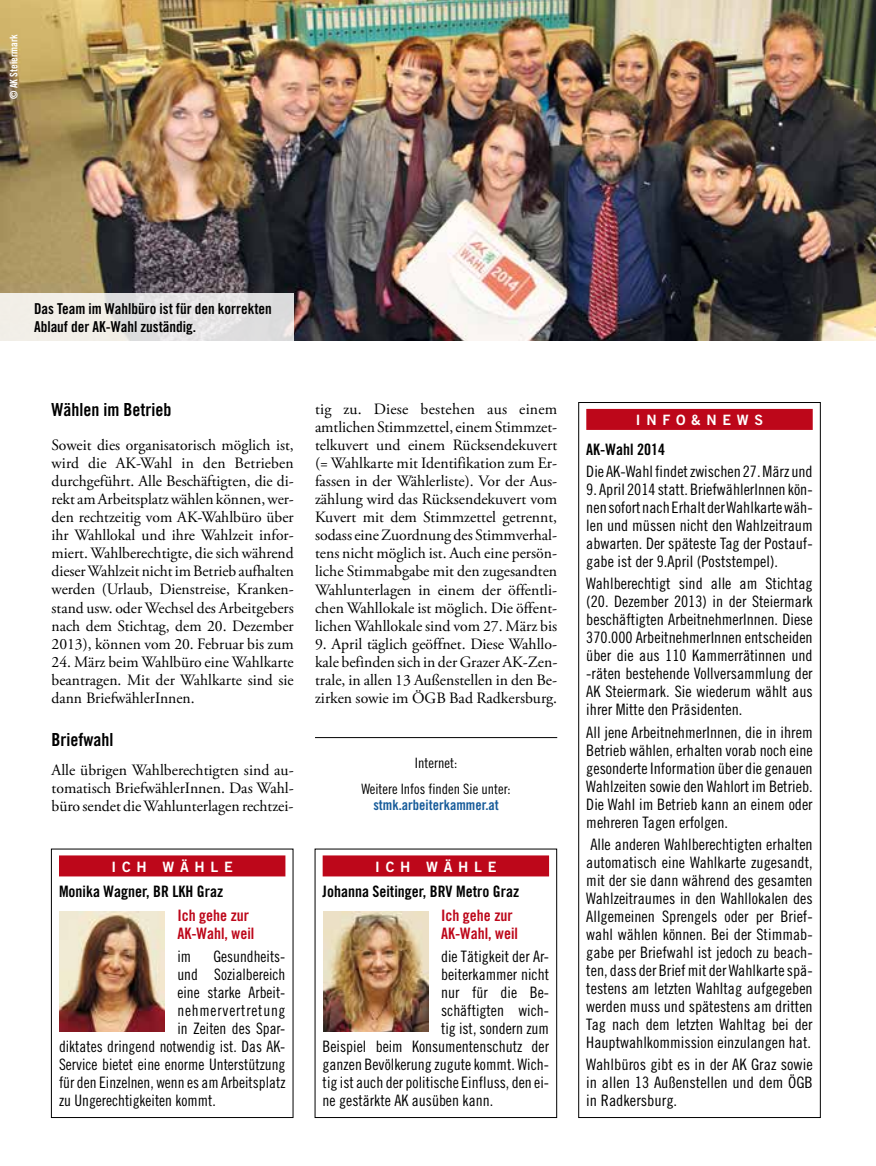
<style>
.page{position:relative;width:876px;height:1166px;background:#fff}
.page>*{position:absolute;margin:0;border:0;box-sizing:border-box;transform-origin:0 0}
.t1{font:18px "Trade Gothic Bold Cond Twenty";color:#000}
.t2{font:15.75px/18px "Trade Gothic Cond Eighteen";color:#000;text-align:justify}
.t3{font:15.75px/18px "Adobe Garamond Pro";color:#000;text-align:justify}
.t4{font:15.75px/18px "Trade Gothic Cond Eighteen";color:#000;text-align:justify;scale:1.04 1}
.t5{font:15.75px "Trade Gothic Bold Cond Twenty";color:#000}
.t6{font:15.75px/18px "Trade Gothic Bold Cond Twenty";color:#bd071a}
.t7{font:15.75px "Trade Gothic Cond Eighteen";letter-spacing:.05em;color:#000}
.t8{font:15px/18px "Trade Gothic Bold Cond Twenty";color:#000}
.t9{font:14.25px/26.1px "Trade Gothic Cond Eighteen";color:#000;text-align:center}
.t10{font:14.25px "Trade Gothic Bold Two";letter-spacing:.4em;color:#fff}
.t11{font:14.25px "Trade Gothic Bold Cond Twenty";color:#165b9a}
.t12{font:10.5px "Trade Gothic Bold Cond Twenty";color:#fff}
</style>
<div class="page">
<hr style="left:315px;top:737px;width:242px;height:1px;background:#000">
<img style="left:0;top:0;width:876px;height:340px">
<div style="left:0;top:293px;width:294px;height:47px;background:linear-gradient(to bottom,#e8e6e4,#e9e7e4)"></div>
<div style="left:586px;top:409px;width:227px;height:21px;background:#bd071a"></div>
<div style="left:578px;top:402px;width:243px;height:715px;border:1px solid #000"></div>
<div style="left:323px;top:855px;width:226px;height:21px;background:#bd071a"></div>
<img style="left:323px;top:911px;width:105px;height:120px">
<div style="left:59px;top:855px;width:226px;height:21px;background:#bd071a"></div>
<img style="left:60px;top:911px;width:105px;height:120px">
<p class="t12" style="left:7px;top:99px;width:66px;rotate:-90deg">© AK Steiermark</p>
<p class="t8" style="left:34px;top:299px;width:239px">Das Team im Wahlbüro ist für den korrekten<br>Ablauf der AK-Wahl zuständig.</p>
<p class="t1" style="left:52px;top:398px;width:121px">Wählen im Betrieb</p>
<p class="t3" style="left:52px;top:437px;width:244px">Soweit dies organisatorisch möglich ist, wird die AK-Wahl in den Betrieben durchgeführt. Alle Beschäftigten, die di&shy;rekt am Arbeitsplatz wählen können, wer&shy;den rechtzeitig vom AK-Wahlbüro über ihr Wahllokal und ihre Wahlzeit infor&shy;miert. Wahlberechtigte, die sich während dieser Wahlzeit nicht im Betrieb aufhalten werden (Urlaub, Dienstreise, Kranken&shy;stand usw. oder Wechsel des Arbeitgebers nach dem Stichtag, dem 20. Dezember 2013), können vom 20. Februar bis zum</p>
<p class="t3" style="left:52px;top:653px;width:244px">24. März beim Wahlbüro eine Wahlkarte beantragen. Mit der Wahlkarte sind sie dann BriefwählerInnen.</p>
<p class="t1" style="left:52px;top:728px;width:63px">Briefwahl</p>
<p class="t3" style="left:52px;top:761px;width:244px">Alle übrigen Wahlberechtigten sind au&shy;tomatisch BriefwählerInnen. Das Wahl&shy;büro sendet die Wahlunterlagen rechtzei-</p>
<p class="t10" style="left:112px;top:857px;width:123px">ICH WÄHLE</p>
<p class="t5" style="left:59px;top:881px;width:166px">Monika Wagner, BR LKH Graz</p>
<p class="t6" style="left:177px;top:906px;width:78px">Ich gehe zur<br>AK-Wahl, weil</p>
<p class="t2" style="left:177px;top:946px;width:15px">im</p>
<p class="t2" style="left:213px;top:946px;width:74px">Gesundheits-</p>
<p class="t2" style="left:177px;top:964px;width:109px">und Sozialbereich</p>
<p class="t2" style="left:177px;top:982px;width:109px">eine starke Arbeit-</p>
<p class="t7" style="left:177px;top:1000px;width:110px">nehmervertretung</p>
<p class="t2" style="left:177px;top:1018px;width:109px">in Zeiten des Spar-</p>
<p class="t2" style="left:59px;top:1036px;width:228px">diktates dringend notwendig ist. Das AK-</p>
<p class="t2" style="left:59px;top:1054px;width:228px">Service bietet eine enorme Unterstützung</p>
<p class="t2" style="left:59px;top:1072px;width:228px">für den Einzelnen, wenn es am Arbeitsplatz</p>
<p class="t2" style="left:59px;top:1090px;width:158px">zu Ungerechtigkeiten kommt.</p>
<p class="t3" style="left:315px;top:401px;width:244px">tig zu. Diese bestehen aus einem amtlichen Stimmzettel, einem Stimmzet&shy;telkuvert und einem Rücksendekuvert (= Wahlkarte mit Identifikation zum Er&shy;fassen in der Wählerliste). Vor der Aus&shy;zählung wird das Rücksendekuvert vom Kuvert mit dem Stimmzettel getrennt, sodass eine Zuordnung des Stimmverhal&shy;tens nicht möglich ist. Auch eine persön&shy;liche Stimmabgabe mit den zugesandten Wahlunterlagen in einem der öffentli&shy;chen Wahllokale ist möglich. Die öffent&shy;lichen Wahllokale sind vom 27. März bis</p>
<p class="t3" style="left:315px;top:635px;width:244px">9. April täglich geöffnet. Diese Wahllo&shy;kale befinden sich in der Grazer AK-Zen&shy;trale, in allen 13 Außenstellen in den Be&shy;zirken sowie im ÖGB Bad Radkersburg.</p>
<p class="t9" style="left:361px;top:749px;width:151px">Internet:<br>Weitere Infos finden Sie unter:</p>
<p class="t11" style="left:373px;top:796px;width:127px">stmk.arbeiterkammer.at</p>
<p class="t10" style="left:375px;top:857px;width:123px">ICH WÄHLE</p>
<p class="t5" style="left:323px;top:881px;width:198px">Johanna Seitinger, BRV Metro Graz</p>
<p class="t6" style="left:441px;top:906px;width:78px">Ich gehe zur<br>AK-Wahl, weil</p>
<p class="t2" style="left:441px;top:946px;width:109px">die Tätigkeit der Ar-</p>
<p class="t2" style="left:441px;top:964px;width:109px">beiterkammer nicht</p>
<p class="t2" style="left:441px;top:982px;width:110px">nur für die Be-</p>
<p class="t2" style="left:441px;top:1000px;width:109px">schäftigten wich-</p>
<p class="t2" style="left:441px;top:1018px;width:110px">tig ist, sondern zum</p>
<p class="t2" style="left:323px;top:1036px;width:228px">Beispiel beim Konsumentenschutz der</p>
<p class="t2" style="left:323px;top:1054px;width:228px">ganzen Bevölkerung zugute kommt. Wich-</p>
<p class="t2" style="left:323px;top:1072px;width:228px">tig ist auch der politische Einfluss, den ei-</p>
<p class="t2" style="left:323px;top:1090px;width:172px">ne gestärkte AK ausüben kann.</p>
<p class="t10" style="left:636px;top:411px;width:129px">INFO&amp;NEWS</p>
<p class="t5" style="left:586px;top:439px;width:80px">AK-Wahl 2014</p>
<p class="t2" style="left:586px;top:462px;width:228px">Die AK-Wahl findet zwischen 27. März und</p>
<p class="t2" style="left:586px;top:480px;width:228px">9. April 2014 statt. BriefwählerInnen kön&shy;nen sofort nach Erhalt der Wahlkarte wäh&shy;len und müssen nicht den Wahlzeitraum abwarten. Der späteste Tag der Postauf&shy;gabe ist der 9.April (Poststempel).</p>
<p class="t2" style="left:586px;top:574px;width:228px">Wahlberechtigt sind alle am Stichtag (20. Dezember 2013) in der Steiermark beschäftigten ArbeitnehmerInnen. Diese 370.000 ArbeitnehmerInnen entscheiden über die aus 110 Kammerrätinnen und -räten bestehende Vollversammlung der AK Steiermark. Sie wiederum wählt aus ihrer Mitte den Präsidenten.</p>
<p class="t2" style="left:586px;top:722px;width:228px">All jene ArbeitnehmerInnen, die in ihrem Betrieb wählen, erhalten vorab noch eine gesonderte Information über die genauen Wahlzeiten sowie den Wahlort im Betrieb.<br>Die Wahl im Betrieb kann an einem oder mehreren Tagen erfolgen.</p>
<p class="t2" style="left:586px;top:834px;width:228px">Alle anderen Wahlberechtigten erhalten automatisch eine Wahlkarte zugesandt, mit der sie dann während des gesamten Wahlzeitraumes in den Wahllokalen des Allgemeinen Sprengels oder per Brief&shy;wahl wählen können. Bei der Stimmab&shy;gabe per Briefwahl ist jedoch zu beach&shy;ten, dass der Brief mit der Wahlkarte spä&shy;testens am letzten Wahltag aufgegeben werden muss und spätestens am dritten Tag nach dem letzten Wahltag bei der Hauptwahlkommission einzulangen hat.</p>
<p class="t4" style="left:586px;top:1055px;width:219px">Wahlbüros gibt es in der AK Graz sowie in allen 13 Außenstellen und dem ÖGB in Radkersburg.</p>
</div>
